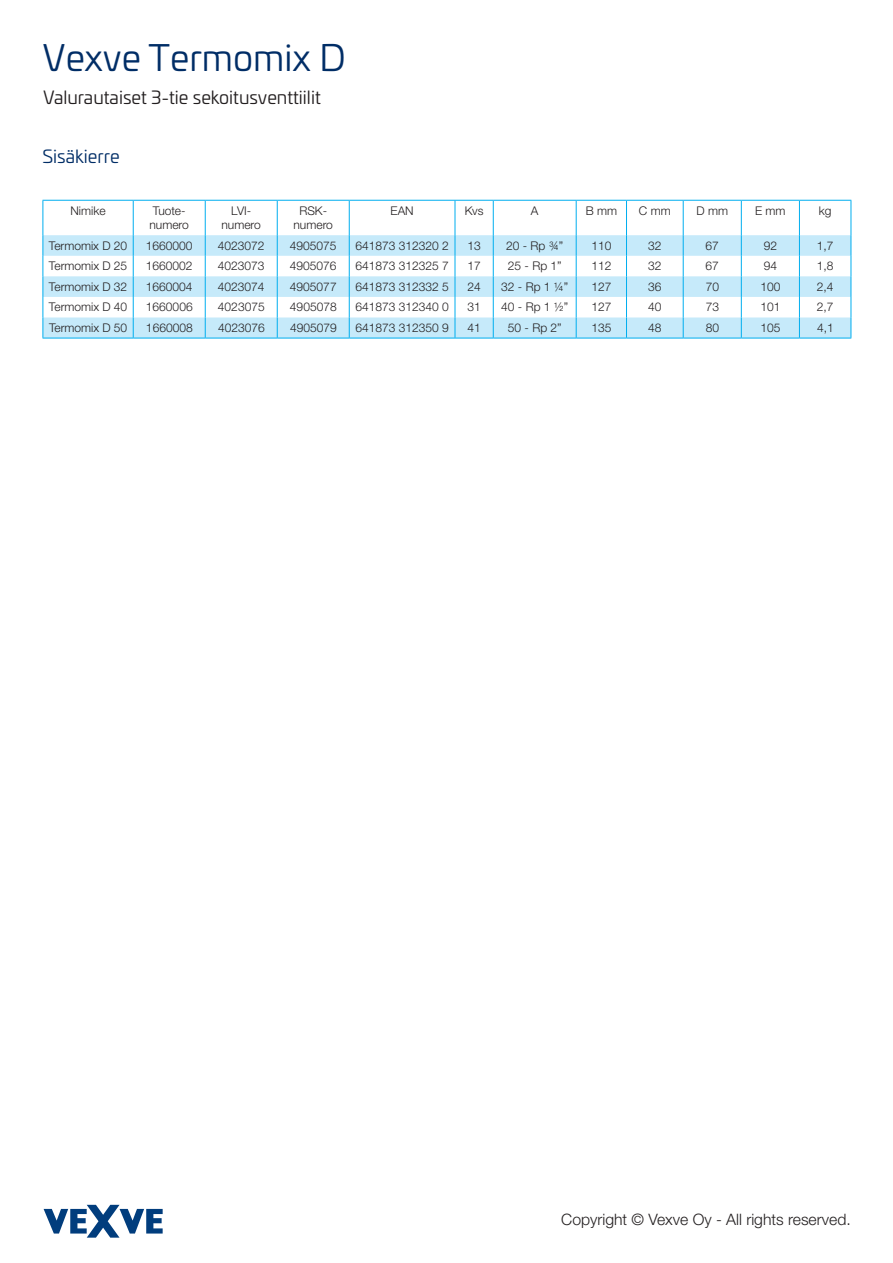
<style>
.page{position:relative;width:893px;height:1263px;background:#fff}
.page>*{position:absolute;margin:0;border:0;box-sizing:border-box;transform-origin:0 0}
.t1{font:36px "Univia Pro";color:#002d66}
.t2{font:18px "Univia Pro";color:#231f20}
.t3{font:18px "Univia Pro";color:#002d66}
.t4{font:300 15.75px "Helvetica Neue LTW1 G";color:#231f20}
.t5{font:300 12px/14.4px "Helvetica Neue LTW1 G";color:#231f20;text-align:center}
</style>
<div class="page">
<svg style="left:44px;top:1205px;width:119px;height:33px"></svg>
<svg style="left:44px;top:235px;width:807px;height:103px;fill:#c6eafa"></svg>
<hr style="left:43px;top:200px;width:90px;height:1px;background:#00aeef">
<hr style="left:43px;top:201px;width:1px;height:34px;background:#00aeef">
<hr style="left:133px;top:200px;width:72px;height:1px;background:#00aeef">
<hr style="left:205px;top:200px;width:72px;height:1px;background:#00aeef">
<hr style="left:277px;top:200px;width:72px;height:1px;background:#00aeef">
<hr style="left:349px;top:200px;width:106px;height:1px;background:#00aeef">
<hr style="left:455px;top:200px;width:38px;height:1px;background:#00aeef">
<hr style="left:493px;top:200px;width:83px;height:1px;background:#00aeef">
<hr style="left:576px;top:200px;width:50px;height:1px;background:#00aeef">
<hr style="left:626px;top:200px;width:57px;height:1px;background:#00aeef">
<hr style="left:683px;top:200px;width:58px;height:1px;background:#00aeef">
<hr style="left:741px;top:200px;width:58px;height:1px;background:#00aeef">
<hr style="left:799px;top:200px;width:52px;height:1px;background:#00aeef">
<hr style="left:851px;top:201px;width:1px;height:34px;background:#00aeef">
<svg style="left:43px;top:235px;width:1px;height:103px"></svg>
<svg style="left:851px;top:235px;width:1px;height:103px"></svg>
<hr style="left:43px;top:338px;width:90px;height:1px;background:#00aeef">
<hr style="left:133px;top:338px;width:72px;height:1px;background:#00aeef">
<hr style="left:205px;top:338px;width:72px;height:1px;background:#00aeef">
<hr style="left:277px;top:338px;width:72px;height:1px;background:#00aeef">
<hr style="left:349px;top:338px;width:106px;height:1px;background:#00aeef">
<hr style="left:455px;top:338px;width:38px;height:1px;background:#00aeef">
<hr style="left:493px;top:338px;width:83px;height:1px;background:#00aeef">
<hr style="left:576px;top:338px;width:50px;height:1px;background:#00aeef">
<hr style="left:626px;top:338px;width:57px;height:1px;background:#00aeef">
<hr style="left:683px;top:338px;width:58px;height:1px;background:#00aeef">
<hr style="left:741px;top:338px;width:58px;height:1px;background:#00aeef">
<hr style="left:799px;top:338px;width:52px;height:1px;background:#00aeef">
<hr style="left:133px;top:201px;width:1px;height:34px;background:#00aeef">
<hr style="left:205px;top:201px;width:1px;height:34px;background:#00aeef">
<hr style="left:277px;top:201px;width:1px;height:34px;background:#00aeef">
<hr style="left:349px;top:201px;width:1px;height:34px;background:#00aeef">
<hr style="left:455px;top:201px;width:1px;height:34px;background:#00aeef">
<hr style="left:493px;top:201px;width:1px;height:34px;background:#00aeef">
<hr style="left:576px;top:201px;width:1px;height:34px;background:#00aeef">
<hr style="left:626px;top:201px;width:1px;height:34px;background:#00aeef">
<hr style="left:683px;top:201px;width:1px;height:34px;background:#00aeef">
<hr style="left:741px;top:201px;width:1px;height:34px;background:#00aeef">
<hr style="left:799px;top:201px;width:1px;height:34px;background:#00aeef">
<svg style="left:133px;top:235px;width:1px;height:103px"></svg>
<svg style="left:205px;top:235px;width:1px;height:103px"></svg>
<svg style="left:277px;top:235px;width:1px;height:103px"></svg>
<svg style="left:349px;top:235px;width:1px;height:103px"></svg>
<svg style="left:455px;top:235px;width:1px;height:103px"></svg>
<svg style="left:493px;top:235px;width:1px;height:103px"></svg>
<svg style="left:576px;top:235px;width:1px;height:103px"></svg>
<svg style="left:626px;top:235px;width:1px;height:103px"></svg>
<svg style="left:683px;top:235px;width:1px;height:103px"></svg>
<svg style="left:741px;top:235px;width:1px;height:103px"></svg>
<svg style="left:799px;top:235px;width:1px;height:103px"></svg>
<h1 class="t1" style="left:43px;top:32px;width:305px">Vexve Termomix D</h1>
<h2 class="t2" style="left:43px;top:84px;width:279px">Valurautaiset 3-tie sekoitusventtiilit</h2>
<h2 class="t3" style="left:43px;top:144px;width:79px">Sisäkierre</h2>
<p class="t5" style="left:71px;top:203px;width:37px">Nimike</p>
<p class="t5" style="left:150px;top:203px;width:41px;text-align:left">Tuote&shy;numero</p>
<p class="t5" style="left:222px;top:203px;width:41px">LVI&shy;numero</p>
<p class="t5" style="left:294px;top:203px;width:41px">RSK&shy;numero</p>
<p class="t5" style="left:391px;top:203px;width:25px">EAN</p>
<p class="t5" style="left:465px;top:203px;width:20px">Kvs</p>
<p class="t5" style="left:531px;top:203px;width:9px">A</p>
<p class="t5" style="left:586px;top:203px;width:33px">B mm</p>
<p class="t5" style="left:639px;top:203px;width:33px">C mm</p>
<p class="t5" style="left:696px;top:203px;width:33px">D mm</p>
<p class="t5" style="left:755px;top:203px;width:32px">E mm</p>
<p class="t5" style="left:819px;top:203px;width:14px">kg</p>
<p class="t5" style="left:49px;top:238px;width:80px">Termomix D 20</p>
<p class="t5" style="left:146px;top:238px;width:48px">1660000</p>
<p class="t5" style="left:218px;top:238px;width:48px">4023072</p>
<p class="t5" style="left:290px;top:238px;width:48px">4905075</p>
<p class="t5" style="left:355px;top:238px;width:95px">641873 312320 2</p>
<p class="t5" style="left:467px;top:238px;width:15px">13</p>
<p class="t5" style="left:506px;top:238px;width:59px">20 - Rp ¾”</p>
<p class="t5" style="left:591px;top:238px;width:22px">110</p>
<p class="t5" style="left:648px;top:238px;width:15px">32</p>
<p class="t5" style="left:706px;top:238px;width:15px">67</p>
<p class="t5" style="left:764px;top:238px;width:15px">92</p>
<p class="t5" style="left:817px;top:238px;width:18px">1,7</p>
<p class="t5" style="left:49px;top:259px;width:80px">Termomix D 25</p>
<p class="t5" style="left:146px;top:259px;width:48px">1660002</p>
<p class="t5" style="left:218px;top:259px;width:48px">4023073</p>
<p class="t5" style="left:290px;top:259px;width:48px">4905076</p>
<p class="t5" style="left:355px;top:259px;width:95px">641873 312325 7</p>
<p class="t5" style="left:467px;top:259px;width:15px">17</p>
<p class="t5" style="left:508px;top:259px;width:55px">25 - Rp 1”</p>
<p class="t5" style="left:591px;top:259px;width:22px">112</p>
<p class="t5" style="left:648px;top:259px;width:15px">32</p>
<p class="t5" style="left:706px;top:259px;width:15px">67</p>
<p class="t5" style="left:764px;top:259px;width:15px">94</p>
<p class="t5" style="left:817px;top:259px;width:18px">1,8</p>
<p class="t5" style="left:49px;top:279px;width:80px">Termomix D 32</p>
<p class="t5" style="left:146px;top:279px;width:48px">1660004</p>
<p class="t5" style="left:218px;top:279px;width:48px">4023074</p>
<p class="t5" style="left:290px;top:279px;width:48px">4905077</p>
<p class="t5" style="left:355px;top:279px;width:95px">641873 312332 5</p>
<p class="t5" style="left:467px;top:279px;width:15px">24</p>
<p class="t5" style="left:501px;top:279px;width:69px">32 - Rp 1 ¼”</p>
<p class="t5" style="left:591px;top:279px;width:22px">127</p>
<p class="t5" style="left:648px;top:279px;width:15px">36</p>
<p class="t5" style="left:706px;top:279px;width:15px">70</p>
<p class="t5" style="left:760px;top:279px;width:22px">100</p>
<p class="t5" style="left:817px;top:279px;width:18px">2,4</p>
<p class="t5" style="left:49px;top:300px;width:80px">Termomix D 40</p>
<p class="t5" style="left:146px;top:300px;width:48px">1660006</p>
<p class="t5" style="left:218px;top:300px;width:48px">4023075</p>
<p class="t5" style="left:290px;top:300px;width:48px">4905078</p>
<p class="t5" style="left:355px;top:300px;width:95px">641873 312340 0</p>
<p class="t5" style="left:468px;top:300px;width:15px">31</p>
<p class="t5" style="left:501px;top:300px;width:69px">40 - Rp 1 ½”</p>
<p class="t5" style="left:591px;top:300px;width:22px">127</p>
<p class="t5" style="left:648px;top:300px;width:15px">40</p>
<p class="t5" style="left:706px;top:300px;width:15px">73</p>
<p class="t5" style="left:760px;top:300px;width:22px">101</p>
<p class="t5" style="left:817px;top:300px;width:18px">2,7</p>
<p class="t5" style="left:49px;top:321px;width:80px">Termomix D 50</p>
<p class="t5" style="left:146px;top:321px;width:48px">1660008</p>
<p class="t5" style="left:218px;top:321px;width:48px">4023076</p>
<p class="t5" style="left:290px;top:321px;width:48px">4905079</p>
<p class="t5" style="left:356px;top:321px;width:95px">641873 312350 9</p>
<p class="t5" style="left:468px;top:321px;width:15px">41</p>
<p class="t5" style="left:508px;top:321px;width:55px">50 - Rp 2”</p>
<p class="t5" style="left:591px;top:321px;width:22px">135</p>
<p class="t5" style="left:648px;top:321px;width:15px">48</p>
<p class="t5" style="left:706px;top:321px;width:15px">80</p>
<p class="t5" style="left:760px;top:321px;width:22px">105</p>
<p class="t5" style="left:817px;top:321px;width:18px">4,1</p>
<h3 class="t4" style="left:561px;top:1210px;width:291px">Copyright © Vexve Oy - All rights reserved.</h3>
</div>
